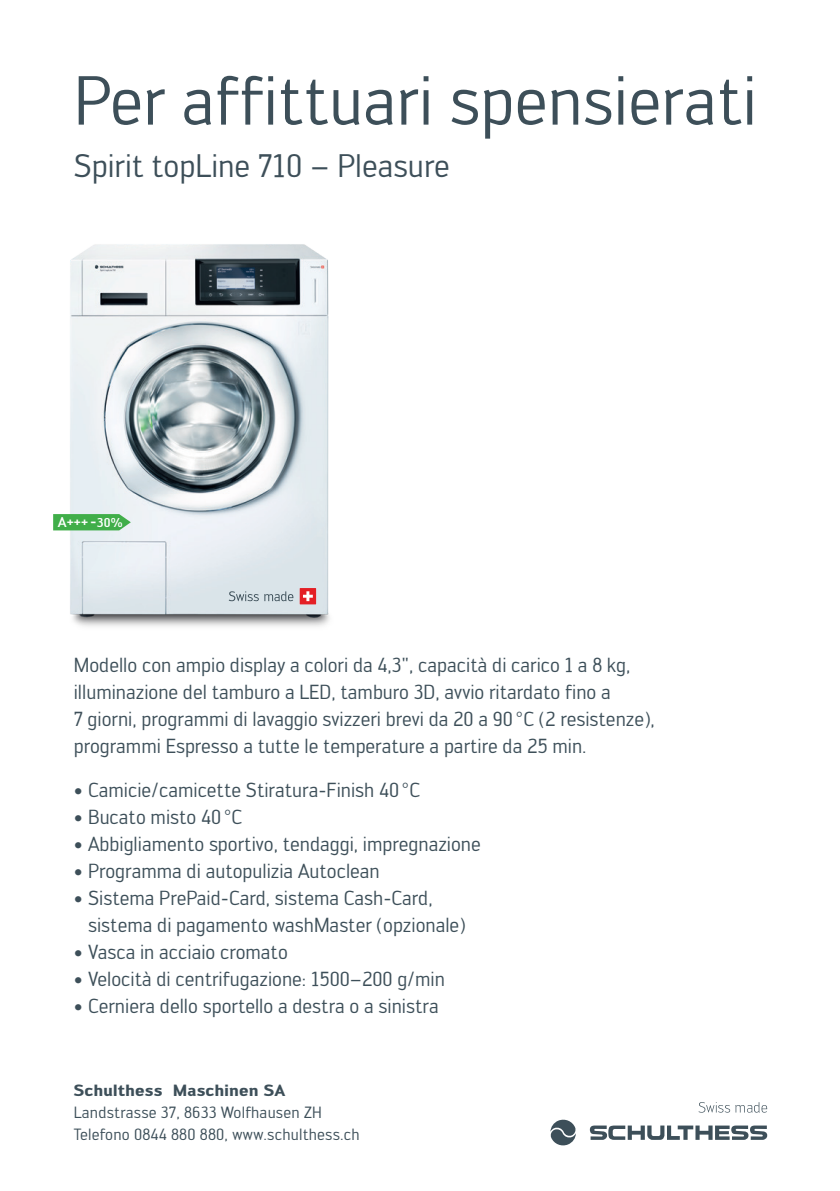
<style>
.page{position:relative;width:840px;height:1191px;background:#fff}
.page>*{position:absolute;margin:0;border:0;box-sizing:border-box;transform-origin:0 0}
.t1{font:68px "Engel";color:#3d4f59}
.t2{font:32px "Engel";color:#3d4f59}
.t3{font:20px/27px "Engel";color:#3d4f59}
.t4{font:16px/22px "Engel";letter-spacing:.01em;color:#3d4f59}
.t5{font:700 16px "Engel";letter-spacing:.01em;color:#3d4f59}
.t6{font:700 10.6px "Engel";color:#fff}
.s1{font-weight:500;font-size:14px}
.s2{font-size:12.6px}
.s3{font-weight:500;font-size:12.6px}
</style>
<div class="page">
<img style="left:62px;top:244px;width:268px;height:383px">
<svg style="left:589px;top:1125px;width:177px;height:15px"></svg>
<svg style="left:550px;top:1119px;width:26px;height:27px"></svg>
<svg style="left:698px;top:1102px;width:31px;height:10px"></svg>
<svg style="left:735px;top:1102px;width:31px;height:10px"></svg>
<svg style="left:53px;top:514px;width:78px;height:16px"></svg>
<svg style="left:228px;top:591px;width:65px;height:10px"></svg>
<svg style="left:299px;top:588px;width:17px;height:16px"></svg>
<h1 class="t1" style="left:74px;top:62px;width:684px">Per affittuari spensierati</h1>
<h2 class="t2" style="left:74px;top:147px;width:377px">Spirit topLine 710 – Pleasure</h2>
<p class="t6" style="left:58px;top:515px;width:66px"><span class="s1">A</span>+++ <span class="s2">-</span><span class="s3">30%</span></p>
<p class="t3" style="left:74px;top:651px;width:582px">Modello con ampio display a colori da 4,3", capacità di carico 1 a 8 kg, illuminazione del tamburo a LED, tamburo 3D, avvio ritardato fino a<br>7 giorni, programmi di lavaggio svizzeri brevi da 20 a 90°C (2 resistenze), programmi Espresso a tutte le temperature a partire da 25 min.</p>
<p class="t3" style="left:74px;top:776px;width:347px">• Camicie/camicette Stiratura-Finish 40°C</p>
<p class="t3" style="left:74px;top:803px;width:170px">• Bucato misto 40°C</p>
<p class="t3" style="left:74px;top:830px;width:408px">• Abbigliamento sportivo, tendaggi, impregnazione</p>
<p class="t3" style="left:74px;top:857px;width:307px">• Programma di autopulizia Autoclean</p>
<p class="t3" style="left:88px;top:884px;width:379px;text-indent:-14px">• Sistema PrePaid-Card, sistema Cash-Card, sistema di pagamento washMaster (opzionale)</p>
<p class="t3" style="left:74px;top:938px;width:215px">• Vasca in acciaio cromato</p>
<p class="t3" style="left:74px;top:965px;width:372px">• Velocità di centrifugazione: 1500–200 g/min</p>
<p class="t3" style="left:74px;top:992px;width:366px">• Cerniera dello sportello a destra o a sinistra</p>
<p class="t5" style="left:74px;top:1080px;width:213px">Schulthess Maschinen SA</p>
<p class="t4" style="left:74px;top:1101px;width:287px">Landstrasse 37, 8633 Wolfhausen ZH<br>Telefono 0844 880 880, www.schulthess.ch</p>
</div>
